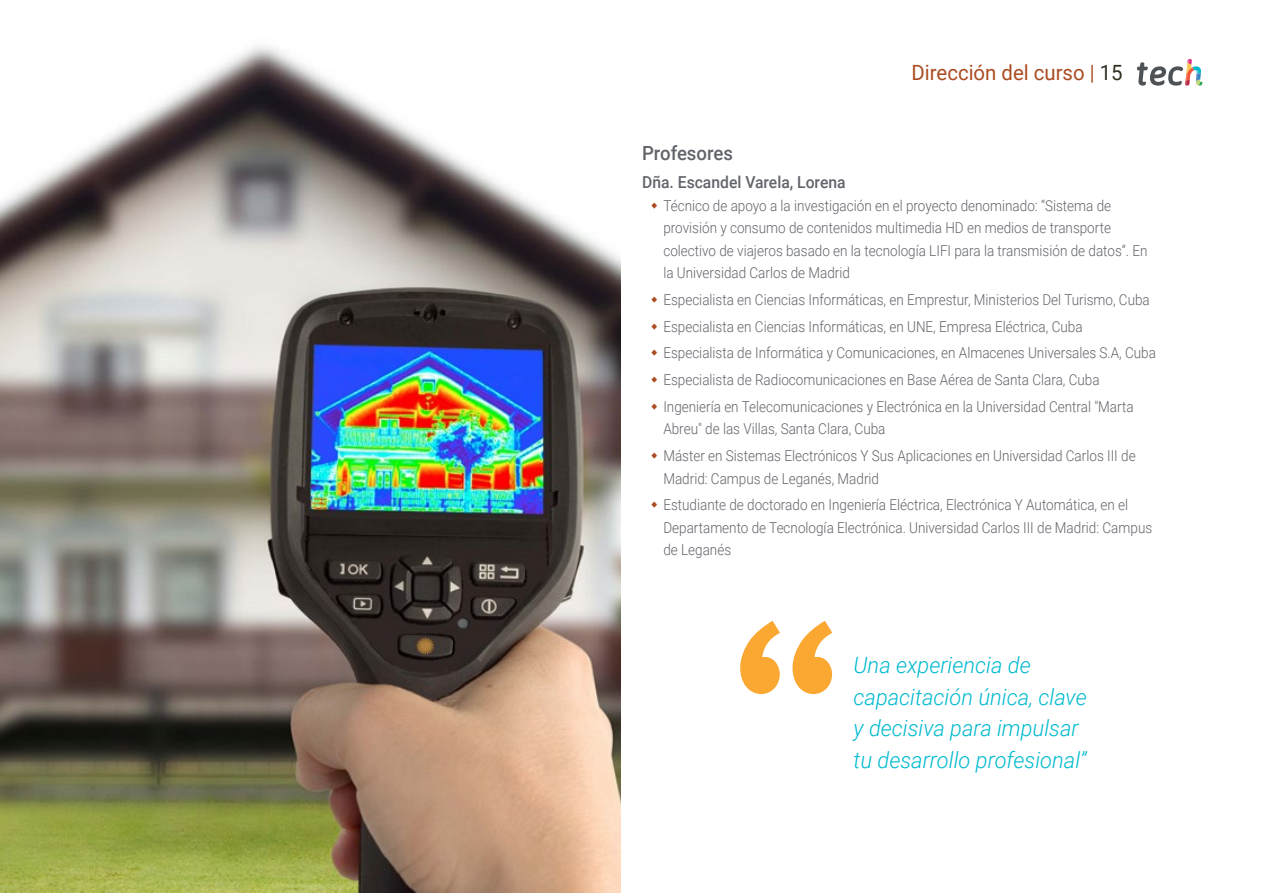
<style>
.page{position:relative;width:1263px;height:893px;background:#fff}
.page>*{position:absolute;margin:0;border:0;box-sizing:border-box;transform-origin:0 0}
.t1{font:italic 300 22.5px/31.5px "Roboto";color:#00bacf}
.t2{font:21px "Roboto";color:#ab4b21}
.t3{font:500 19.5px "Roboto";color:#61646a;scale:.95 1}
.t4{font:500 16.5px "Roboto";color:#61646a;scale:.95 1}
.t5{font:300 15px/26.7px "Roboto";color:#61646a;scale:.9 1}
.s1{color:#312e20}
</style>
<div class="page">
<svg style="left:740px;top:621px;width:92px;height:73px"></svg>
<svg style="left:1137px;top:59px;width:65px;height:27px"></svg>
<img style="left:0;top:46px;width:621px;height:847px">
<h3 class="t3" style="left:642px;top:140px;width:97px">Profesores</h3>
<h2 class="t2" style="left:911px;top:57px;width:213px">Dirección del curso | <span class="s1">15</span></h2>
<p class="t4" style="left:642px;top:171px;width:216px">Dña. Escandel Varela, Lorena</p>
<p class="t5" style="left:663px;top:194px;width:539px;line-height:22.5px">Técnico de apoyo a la investigación en el proyecto denominado: “Sistema de provisión y consumo de contenidos multimedia HD en medios de transporte colectivo de viajeros basado en la tecnología LIFI para la transmisión de datos”. En la Universidad Carlos de Madrid</p>
<p class="t5" style="left:663px;top:286px;width:549px">Especialista en Ciencias Informáticas, en Emprestur, Ministerios Del Turismo, Cuba Especialista en Ciencias Informáticas, en UNE, Empresa Eléctrica, Cuba Especialista de Informática y Comunicaciones, en Almacenes Universales S.A, Cuba Especialista de Radiocomunicaciones en Base Aérea de Santa Clara, Cuba Ingeniería en Telecomunicaciones y Electrónica en la Universidad Central "Marta</p>
<p class="t5" style="left:663px;top:415px;width:526px">Abreu" de las Villas, Santa Clara, Cuba<br>Máster en Sistemas Electrónicos Y Sus Aplicaciones en Universidad Carlos III de</p>
<p class="t5" style="left:663px;top:464px;width:518px">Madrid: Campus de Leganés, Madrid<br>Estudiante de doctorado en Ingeniería Eléctrica, Electrónica Y Automática, en el</p>
<p class="t5" style="left:663px;top:516px;width:545px;line-height:22.5px">Departamento de Tecnología Electrónica. Universidad Carlos III de Madrid: Campus de Leganés</p>
<h1 class="t1" style="left:854px;top:649px;width:235px">Una experiencia de capacitación única, clave y decisiva para impulsar tu desarrollo profesional”</h1>
</div>
